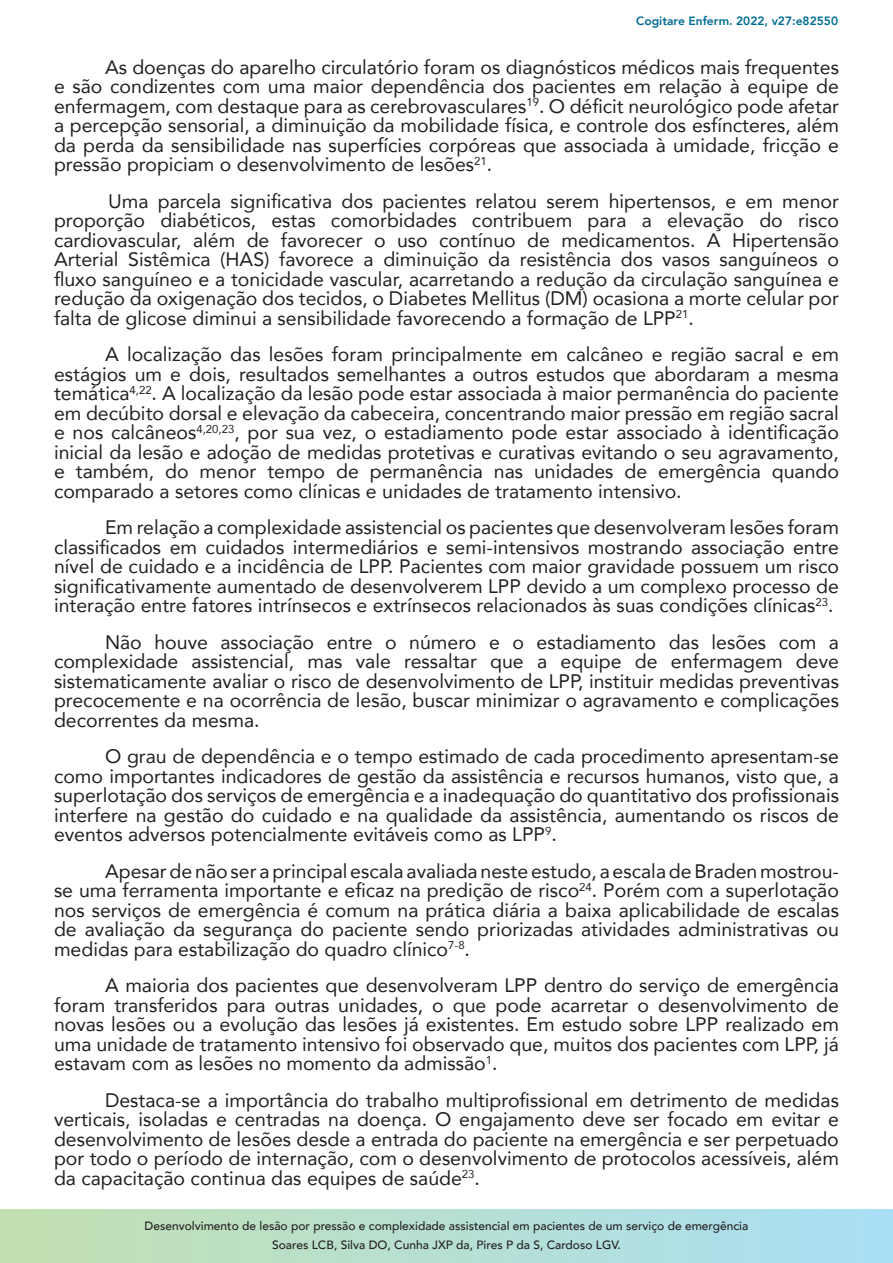
<style>
.page{position:relative;width:893px;height:1263px;background:#fff}
.page>*{position:absolute;margin:0;border:0;box-sizing:border-box;transform-origin:0 0}
.TEXTO{font:19.5px/19.5px "Avenir";color:#231f20;text-align:justify}
.t1{font:500 12px/18.6px "Avenir";color:#231f20;text-align:center}
.t2{font:800 12px "Avenir";color:#006c95}
</style>
<div class="page">
<svg style="left:0;top:1209px;width:893px;height:54px;background:#b6dfd2"></svg>
<p class="t2" style="left:636px;top:10px;width:203px">Cogitare Enferm. 2022, v27:e82550</p>
<p class="TEXTO" style="left:54px;top:56px;width:787px;text-indent:51px">As doenças do aparelho circulatório foram os diagnósticos médicos mais frequentes e são condizentes com uma maior dependência dos pacientes em relação à equipe de enfermagem, com destaque para as cerebrovasculares<sup>19</sup>. O déficit neurológico pode afetar a percepção sensorial, a diminuição da mobilidade física, e controle dos esfíncteres, além da perda da sensibilidade nas superfícies corpóreas que associada à umidade, fricção e pressão propiciam o desenvolvimento de lesões<sup>21</sup>.</p>
<p class="TEXTO" style="left:54px;top:190px;width:786px;text-indent:54px">Uma parcela significativa dos pacientes relatou serem hipertensos, e em menor proporção diabéticos, estas comorbidades contribuem para a elevação do risco cardiovascular, além de favorecer o uso contínuo de medicamentos. A Hipertensão Arterial Sistêmica (HAS) favorece a diminuição da resistência dos vasos sanguíneos o fluxo sanguíneo e a tonicidade vascular, acarretando a redução da circulação sanguínea e redução da oxigenação dos tecidos, o Diabetes Mellitus (DM) ocasiona a morte celular por falta de glicose diminui a sensibilidade favorecendo a formação de LPP<sup>21</sup>.</p>
<p class="TEXTO" style="left:54px;top:344px;width:786px;text-indent:51px">A localização das lesões foram principalmente em calcâneo e região sacral e em estágios um e dois, resultados semelhantes a outros estudos que abordaram a mesma temática<sup>4,22</sup>. A localização da lesão pode estar associada à maior permanência do paciente em decúbito dorsal e elevação da cabeceira, concentrando maior pressão em região sacral e nos calcâneos<sup>4,20,23</sup>, por sua vez, o estadiamento pode estar associado à identificação inicial da lesão e adoção de medidas protetivas e curativas evitando o seu agravamento, e também, do menor tempo de permanência nas unidades de emergência quando comparado a setores como clínicas e unidades de tratamento intensivo.</p>
<p class="TEXTO" style="left:54px;top:517px;width:786px;text-indent:51px">Em relação a complexidade assistencial os pacientes que desenvolveram lesões foram classificados em cuidados intermediários e semi-intensivos mostrando associação entre nível de cuidado e a incidência de LPP. Pacientes com maior gravidade possuem um risco significativamente aumentado de desenvolverem LPP devido a um complexo processo de interação entre fatores intrínsecos e extrínsecos relacionados às suas condições clínicas<sup>23</sup>.</p>
<p class="TEXTO" style="left:54px;top:631px;width:786px;text-indent:51px">Não houve associação entre o número e o estadiamento das lesões com a complexidade assistencial, mas vale ressaltar que a equipe de enfermagem deve sistematicamente avaliar o risco de desenvolvimento de LPP, instituir medidas preventivas precocemente e na ocorrência de lesão, buscar minimizar o agravamento e complicações decorrentes da mesma.</p>
<p class="TEXTO" style="left:54px;top:746px;width:786px;text-indent:51px">O grau de dependência e o tempo estimado de cada procedimento apresentam-se como importantes indicadores de gestão da assistência e recursos humanos, visto que, a superlotação dos serviços de emergência e a inadequação do quantitativo dos profissionais interfere na gestão do cuidado e na qualidade da assistência, aumentando os riscos de eventos adversos potencialmente evitáveis como as LPP<sup>9</sup>.</p>
<p class="TEXTO" style="left:54px;top:860px;width:786px;text-indent:51px">Apesar de não ser a principal escala avaliada neste estudo, a escala de Braden mostrou&shy;se uma ferramenta importante e eficaz na predição de risco<sup>24</sup>. Porém com a superlotação nos serviços de emergência é comum na prática diária a baixa aplicabilidade de escalas de avaliação da segurança do paciente sendo priorizadas atividades administrativas ou medidas para estabilização do quadro clínico<sup>7-8</sup>.</p>
<p class="TEXTO" style="left:54px;top:975px;width:786px;text-indent:51px">A maioria dos pacientes que desenvolveram LPP dentro do serviço de emergência foram transferidos para outras unidades, o que pode acarretar o desenvolvimento de novas lesões ou a evolução das lesões já existentes. Em estudo sobre LPP realizado em uma unidade de tratamento intensivo foi observado que, muitos dos pacientes com LPP, já estavam com as lesões no momento da admissão<sup>1</sup>.</p>
<p class="TEXTO" style="left:54px;top:1089px;width:786px;text-indent:51px">Destaca-se a importância do trabalho multiprofissional em detrimento de medidas verticais, isoladas e centradas na doença. O engajamento deve ser focado em evitar e desenvolvimento de lesões desde a entrada do paciente na emergência e ser perpetuado por todo o período de internação, com o desenvolvimento de protocolos acessíveis, além da capacitação continua das equipes de saúde<sup>23</sup>.</p>
<p class="t1" style="left:145px;top:1216px;width:605px">Desenvolvimento de lesão por pressão e complexidade assistencial em pacientes de um serviço de emergência<br>Soares LCB, Silva DO, Cunha JXP da, Pires P da S, Cardoso LGV.</p>
</div>
